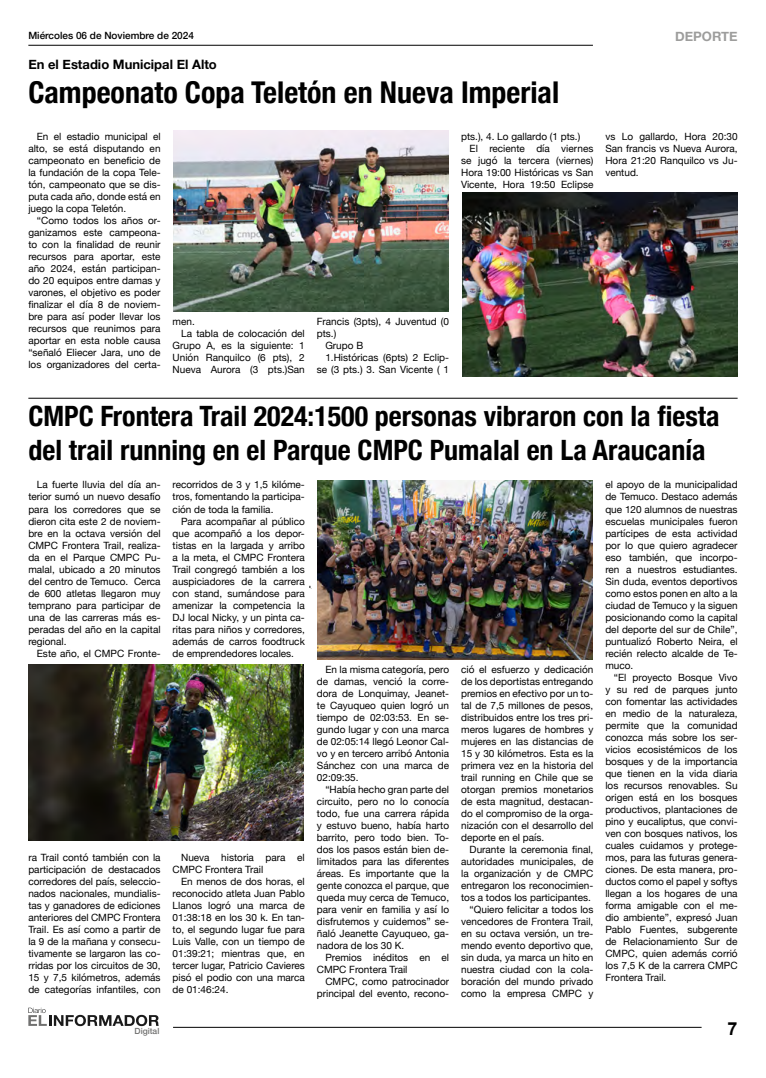
<style>
.page{position:relative;width:766px;height:1078px;background:#fff}
.page>*{position:absolute;margin:0;border:0;box-sizing:border-box;transform-origin:0 0}
.t1{font:700 condensed 30px "Helvetica Neue";color:#000}
.t2{font:700 condensed 28px/33.6px "Helvetica Neue";color:#000}
.t3{font:700 18px "Arial";color:#000}
.t4{font:700 13px "Helvetica Neue";color:#000}
.t5{font:700 13px "Helvetica Neue";color:#9d9d9c}
.t6{font:10px/12px "Helvetica Neue";color:#000;text-align:justify}
.t7{font:500 10px "Helvetica Neue";color:#000}
.t8{font:500 8.5px "Helvetica Neue";color:#717170}
</style>
<div class="page">
<hr style="left:28px;top:45px;width:564px;height:1px;background:#000">
<hr style="left:173px;top:1026px;width:528px;height:1px;background:#000">
<svg style="left:28px;top:1007px;width:131px;height:18px"></svg>
<hr style="left:28px;top:398px;width:709px;height:1px;background:#000">
<img style="left:173px;top:130px;width:275px;height:181px">
<img style="left:317px;top:480px;width:275px;height:179px">
<img style="left:28px;top:664px;width:275px;height:176px">
<img style="left:462px;top:193px;width:275px;height:183px">
<p class="t7" style="left:28px;top:28px;width:167px">Miércoles 06 de Noviembre de 2024</p>
<h3 class="t4" style="left:28px;top:55px;width:190px">En el Estadio Municipal El Alto</h3>
<h1 class="t1" style="left:28px;top:67px;width:532px">Campeonato Copa Teletón en Nueva Imperial</h1>
<p class="t6" style="left:28px;top:131px;width:134px;text-indent:8px">En el estadio municipal el alto, se está disputando en campeonato en beneficio de la fundación de la copa Tele&shy;tón, campeonato que se dis&shy;puta cada año, donde está en juego la copa Teletón.</p>
<p class="t6" style="left:28px;top:215px;width:134px;text-indent:9px">“Como todos los años or&shy;ganizamos este campeona&shy;to con la finalidad de reunir recursos para aportar, este año 2024, están participan&shy;do 20 equipos entre damas y varones, el objetivo es poder finalizar el día 8 de noviem&shy;bre para así poder llevar los recursos que reunimos para aportar en esta noble causa “señaló Eliecer Jara, uno de los organizadores del certa-</p>
<p class="t6" style="left:461px;top:131px;width:121px">pts.), 4. Lo gallardo (1 pts.)</p>
<p class="t6" style="left:469px;top:143px;width:125px">El reciente día viernes</p>
<p class="t6" style="left:461px;top:155px;width:134px">se jugó la tercera (viernes)</p>
<p class="t6" style="left:461px;top:167px;width:134px">Hora 19:00 Históricas vs San</p>
<p class="t6" style="left:461px;top:179px;width:134px">Vicente, Hora 19:50 Eclipse</p>
<p class="t6" style="left:317px;top:316px;width:134px">Francis (3pts), 4⁠ Juventud (0</p>
<p class="t6" style="left:317px;top:328px;width:21px">pts.)</p>
<p class="t6" style="left:325px;top:340px;width:39px">Grupo B</p>
<p class="t6" style="left:325px;top:352px;width:125px">1.Históricas (6pts) 2 Eclip-</p>
<p class="t6" style="left:317px;top:364px;width:134px">se (3 pts.) 3. San Vicente ( 1</p>
<p class="t6" style="left:172px;top:316px;width:24px">men.</p>
<p class="t6" style="left:181px;top:328px;width:125px">La tabla de colocación del</p>
<p class="t6" style="left:172px;top:340px;width:134px">Grupo A, es la siguiente: 1</p>
<p class="t6" style="left:172px;top:352px;width:134px">Unión Ranquilco (6 pts), 2</p>
<p class="t6" style="left:172px;top:364px;width:134px">Nueva Aurora (3 pts.)⁠San</p>
<h3 class="t5" style="left:675px;top:26px;width:64px">DEPORTE</h3>
<p class="t6" style="left:605px;top:131px;width:134px">vs Lo gallardo, Hora 20:30<br>San francis vs Nueva Aurora, Hora 21:20 Ranquilco vs Ju&shy;ventud.</p>
<h2 class="t2" style="left:28px;top:397px;width:692px">CMPC Frontera Trail 2024:1500 personas vibraron con la fiesta del trail running en el Parque CMPC Pumalal en La Araucanía</h2>
<p class="t6" style="left:28px;top:479px;width:134px;text-indent:8px">La fuerte lluvia del día an&shy;terior sumó un nuevo desafío para los corredores que se dieron cita este 2 de noviem&shy;bre en la octava versión del CMPC Frontera Trail, realiza&shy;da en el Parque CMPC Pu&shy;malal, ubicado a 20 minutos del centro de Temuco. Cerca de 600 atletas llegaron muy temprano para participar de una de las carreras más es&shy;peradas del año en la capital regional.</p>
<p class="t6" style="left:37px;top:647px;width:125px">Este año, el CMPC Fronte-</p>
<p class="t6" style="left:28px;top:851px;width:134px">ra Trail contó también con la participación de destacados corredores del país, seleccio&shy;nados nacionales, mundialis&shy;tas y ganadores de ediciones anteriores del CMPC Frontera Trail. Es así como a partir de la 9 de la mañana y consecu&shy;tivamente se largaron las co&shy;rridas por los circuitos de 30, 15 y 7,5 kilómetros, además de categorías infantiles, con</p>
<p class="t6" style="left:172px;top:479px;width:134px">recorridos de 3 y 1,5 kilóme&shy;tros, fomentando la participa&shy;ción de toda la familia.</p>
<p class="t6" style="left:172px;top:515px;width:134px;text-indent:8px">Para acompañar al público que acompañó a los depor&shy;tistas en la largada y arribo a la meta, el CMPC Frontera Trail congregó también a los auspiciadores de la carrera con stand, sumándose para amenizar la competencia la DJ local Nicky, y un pinta ca&shy;ritas para niños y corredores, además de carros foodtruck de emprendedores locales.</p>
<p class="t6" style="left:172px;top:851px;width:134px;text-indent:8px">Nueva historia para el<br>CMPC Frontera Trail</p>
<p class="t6" style="left:172px;top:875px;width:134px;text-indent:8px">En menos de dos horas, el reconocido atleta Juan Pablo Llanos logró una marca de 01:38:18 en los 30 k. En tan&shy;to, el segundo lugar fue para Luis Valle, con un tiempo de 01:39:21; mientras que, en tercer lugar, Patricio Cavieres pisó el podio con una marca de 01:46:24.</p>
<p class="t6" style="left:317px;top:663px;width:134px;text-indent:8px">En la misma categoría, pero de damas, venció la corre&shy;dora de Lonquimay, Jeanet&shy;te Cayuqueo quien logró un tiempo de 02:03:53. En se&shy;gundo lugar y con una marca de 02:05:14 llegó Leonor Cal&shy;vo y en tercero arribó Antonia Sánchez con una marca de 02:09:35.</p>
<p class="t6" style="left:317px;top:783px;width:134px;text-indent:8px">“Había hecho gran parte del circuito, pero no lo conocía todo, fue una carrera rápida y estuvo bueno, había harto barrito, pero todo bien. To&shy;dos los pasos están bien de&shy;limitados para las diferentes áreas. Es importante que la gente conozca el parque, que queda muy cerca de Temuco, para venir en familia y así lo disfrutemos y cuidemos” se&shy;ñaló Jeanette Cayuqueo, ga&shy;nadora de los 30 K.</p>
<p class="t6" style="left:317px;top:951px;width:134px;text-indent:8px">Premios inéditos en el<br>CMPC Frontera Trail</p>
<p class="t6" style="left:317px;top:975px;width:134px;text-align:right">CMPC, como patrocinador principal del evento, recono-</p>
<p class="t6" style="left:461px;top:663px;width:134px">ció el esfuerzo y dedicación de los deportistas entregando premios en efectivo por un to&shy;tal de 7,5 millones de pesos, distribuidos entre los tres pri&shy;meros lugares de hombres y mujeres en las distancias de 15 y 30 kilómetros. Esta es la primera vez en la historia del trail running en Chile que se otorgan premios monetarios de esta magnitud, destacan&shy;do el compromiso de la orga&shy;nización con el desarrollo del deporte en el país.</p>
<p class="t6" style="left:461px;top:843px;width:134px;text-align:right">Durante la ceremonia final, autoridades municipales, de la organización y de CMPC entregaron los reconocimien&shy;tos a todos los participantes. “Quiero felicitar a todos los vencedores de Frontera Trail, en su octava versión, un tre&shy;mendo evento deportivo que, sin duda, ya marca un hito en nuestra ciudad con la cola&shy;boración del mundo privado como la empresa CMPC y</p>
<p class="t6" style="left:605px;top:479px;width:134px">el apoyo de la municipalidad de Temuco. Destaco además que 120 alumnos de nuestras escuelas municipales fueron partícipes de esta actividad por lo que quiero agradecer eso también, que incorpo&shy;ren a nuestros estudiantes.<br>Sin duda, eventos deportivos como estos ponen en alto a la ciudad de Temuco y la siguen posicionando como la capital del deporte del sur de Chile”, puntualizó Roberto Neira, el recién relecto alcalde de Te&shy;muco.</p>
<p class="t6" style="left:605px;top:671px;width:134px;text-indent:9px">“El proyecto Bosque Vivo y su red de parques junto con fomentar las actividades en medio de la naturaleza, permite que la comunidad conozca más sobre los ser&shy;vicios ecosistémicos de los bosques y de la importancia que tienen en la vida diaria los recursos renovables. Su origen está en los bosques productivos, plantaciones de pino y eucaliptus, que convi&shy;ven con bosques nativos, los cuales cuidamos y protege&shy;mos, para las futuras genera&shy;ciones. De esta manera, pro&shy;ductos como el papel y softys llegan a los hogares de una forma amigable con el me&shy;dio ambiente”, expresó Juan Pablo Fuentes, subgerente de Relacionamiento Sur de CMPC, quien además corrió los 7,5 K de la carrera CMPC Frontera Trail.</p>
<p class="t8" style="left:134px;top:1023px;width:26px">Digital</p>
<h3 class="t3" style="left:727px;top:1016px;width:12px">7</h3>
</div>
